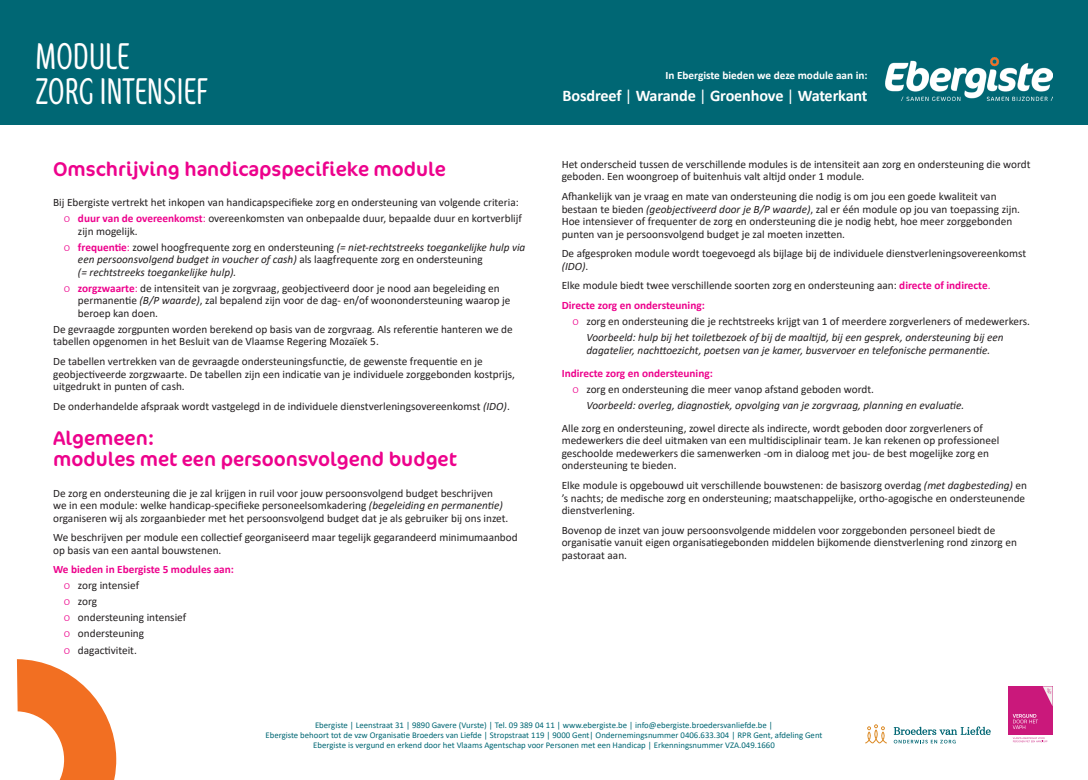
<style>
.page{position:relative;width:1088px;height:780px;background:#fff}
.page>*{position:absolute;margin:0;border:0;box-sizing:border-box;transform-origin:0 0}
.t1{font:37.5px "Cocon Pro Light Excon";color:#fff}
.t2{font:20px/21.2px "Cocon Pro";color:#ed028c}
.t3{font:700 16.25px "Calibri";letter-spacing:-.01em;color:#fff}
.t4{font:11.25px/12.5px "Calibri";color:#231f20}
.t5{font:italic 11.25px/12.5px "Calibri";color:#231f20}
.t6{font:700 11.25px "Calibri";color:#fff}
.t7{font:700 11.25px "Calibri";color:#ed028c}
.t8{font:8.75px/10px "Calibri";color:#006774;text-align:center}
.s1{font-weight:400}
.s2{font-weight:300;color:#ed028c}
.s3{font-weight:700;color:#ed028c}
.s4{color:#ed028c}
.s5{font-style:italic}
.s6{font-style:normal}
</style>
<div class="page">
<div style="left:0;top:0;width:1088px;height:124px;background:#006774"></div>
<img style="left:885px;top:58px;width:167px;height:42px">
<svg style="left:894px;top:726px;width:97px;height:17px"></svg>
<svg style="left:865px;top:724px;width:22px;height:19px"></svg>
<div style="left:1008px;top:686px;width:44px;height:49px;background:#ca187b"></div>
<svg style="left:1043px;top:686px;width:9px;height:19px"></svg>
<svg style="left:1012px;top:737px;width:36px;height:6px"></svg>
<svg style="left:1013px;top:737px;width:34px;height:5px"></svg>
<svg style="left:1013px;top:714px;width:25px;height:15px"></svg>
<svg style="left:17px;top:659px;width:99px;height:121px"></svg>
<h1 class="t1" style="left:35px;top:30px;width:95px">MODULE</h1>
<p class="t6" style="left:665px;top:67px;width:204px">In Ebergiste bieden we deze module aan in:</p>
<h1 class="t1" style="left:35px;top:66px;width:174px">ZORG INTENSIEF</h1>
<h3 class="t3" style="left:562px;top:84px;width:306px">Bosdreef <span class="s1">|</span> Warande <span class="s1">|</span> Groenhove <span class="s1">|</span> Waterkant</h3>
<h2 class="t2" style="left:53px;top:158px;width:394px">Omschrijving handicapspecifieke module</h2>
<p class="t4" style="left:53px;top:194px;width:470px;line-height:16px;text-align:right">Bij Ebergiste vertrekt het inkopen van handicapspecifieke zorg en ondersteuning van volgende criteria: <span class="s2">κ</span> <span class="s3">duur van de overeenkomst</span><span class="s4">:</span> overeenkomsten van onbepaalde duur, bepaalde duur en kortverblijf</p>
<p class="t4" style="left:64px;top:223px;width:463px;line-height:16px;text-indent:14px">zijn mogelijk.<br><span class="s2">κ</span> <span class="s3">frequentie</span><span class="s4">:</span> zowel hoogfrequente zorg en ondersteuning <span class="s5">(= niet-rechtstreeks toegankelijke hulp via</span></p>
<p class="t5" style="left:78px;top:253px;width:406px">een persoonsvolgend budget in voucher of cash) <span class="s6">als laagfrequente zorg en ondersteuning </span>(= rechtstreeks toegankelijke hulp).</p>
<p class="t4" style="left:78px;top:281px;width:434px;text-indent:-14px"><span class="s2">κ</span> <span class="s3">zorgzwaarte</span><span class="s4">:</span> de intensiteit van je zorgvraag, geobjectiveerd door je nood aan begeleiding en permanentie <span class="s5">(B/P waarde)</span>, zal bepalend zijn voor de dag- en/of woonondersteuning waarop je beroep kan doen.</p>
<p class="t4" style="left:53px;top:322px;width:461px">De gevraagde zorgpunten worden berekend op basis van de zorgvraag. Als referentie hanteren we de tabellen opgenomen in het Besluit van de Vlaamse Regering Mozaïek 5.</p>
<p class="t4" style="left:53px;top:355px;width:463px">De tabellen vertrekken van de gevraagde ondersteuningsfunctie, de gewenste frequentie en je geobjectiveerde zorgzwaarte. De tabellen zijn een indicatie van je individuele zorggebonden kostprijs, uitgedrukt in punten of cash.</p>
<p class="t4" style="left:53px;top:399px;width:458px">De onderhandelde afspraak wordt vastgelegd in de individuele dienstverleningsovereenkomst <span class="s5">(IDO)</span>.</p>
<h2 class="t2" style="left:53px;top:427px;width:405px">Algemeen:<br>modules met een persoonsvolgend budget</h2>
<p class="t4" style="left:53px;top:486px;width:457px">De zorg en ondersteuning die je zal krijgen in ruil voor jouw persoonsvolgend budget beschrijven we in een module: welke handicap-specifieke personeelsomkadering <span class="s5">(begeleiding en permanentie) </span>organiseren wij als zorgaanbieder met het persoonsvolgend budget dat je als gebruiker bij ons inzet.</p>
<p class="t4" style="left:53px;top:531px;width:466px">We beschrijven per module een collectief georganiseerd maar tegelijk gegarandeerd minimumaanbod op basis van een aantal bouwstenen.</p>
<p class="t4" style="left:64px;top:561px;width:172px;line-height:16px;text-indent:-11px"><span class="s3">We bieden in Ebergiste 5 modules aan: </span><span class="s2">κ</span> zorg intensief<br><span class="s2">κ</span> zorg<br><span class="s2">κ</span> ondersteuning intensief<br><span class="s2">κ</span> ondersteuning<br><span class="s2">κ</span> dagactiviteit.</p>
<p class="t4" style="left:562px;top:158px;width:470px">Het onderscheid tussen de verschillende modules is de intensiteit aan zorg en ondersteuning die wordt geboden. Een woongroep of buitenhuis valt altijd onder 1 module.</p>
<p class="t4" style="left:562px;top:190px;width:460px">Afhankelijk van je vraag en mate van ondersteuning die nodig is om jou een goede kwaliteit van bestaan te bieden <span class="s5">(geobjectiveerd door je B/P waarde)</span>, zal er één module op jou van toepassing zijn.<br>Hoe intensiever of frequenter de zorg en ondersteuning die je nodig hebt, hoe meer zorggebonden punten van je persoonsvolgend budget je zal moeten inzetten.</p>
<p class="t4" style="left:562px;top:247px;width:466px">De afgesproken module wordt toegevoegd als bijlage bij de individuele dienstverleningsovereenkomst <span class="s5">(IDO)</span>.</p>
<p class="t4" style="left:562px;top:275px;width:430px;line-height:19.6px">Elke module biedt twee verschillende soorten zorg en ondersteuning aan: <span class="s3">directe of indirecte</span><span class="s4">.<br></span><span class="s3">Directe zorg en ondersteuning:</span></p>
<p class="t4" style="left:586px;top:313px;width:445px;line-height:16px;text-indent:-14px"><span class="s2">κ</span> zorg en ondersteuning die je rechtstreeks krijgt van 1 of meerdere zorgverleners of medewerkers.<br><span class="s5">Voorbeeld: hulp bij het toiletbezoek of bij de maaltijd, bij een gesprek, ondersteuning bij een</span></p>
<p class="t5" style="left:586px;top:343px;width:405px">dagatelier, nachttoezicht, poetsen van je kamer, busvervoer en telefonische permanentie.</p>
<p class="t7" style="left:562px;top:365px;width:153px">Indirecte zorg en ondersteuning:</p>
<p class="t4" style="left:572px;top:382px;width:303px"><span class="s2">κ</span> zorg en ondersteuning die meer vanop afstand geboden wordt.</p>
<p class="t5" style="left:586px;top:398px;width:379px">Voorbeeld: overleg, diagnostiek, opvolging van je zorgvraag, planning en evaluatie.</p>
<p class="t4" style="left:562px;top:421px;width:439px">Alle zorg en ondersteuning, zowel directe als indirecte, wordt geboden door zorgverleners of medewerkers die deel uitmaken van een multidisciplinair team. Je kan rekenen op professioneel geschoolde medewerkers die samenwerken -om in dialoog met jou- de best mogelijke zorg en ondersteuning te bieden.</p>
<p class="t4" style="left:562px;top:478px;width:467px">Elke module is opgebouwd uit verschillende bouwstenen: de basiszorg overdag <span class="s5">(met dagbesteding)</span> en ’s nachts; de medische zorg en ondersteuning; maatschappelijke, ortho-agogische en ondersteunende dienstverlening.</p>
<p class="t4" style="left:562px;top:523px;width:457px">Bovenop de inzet van jouw persoonsvolgende middelen voor zorggebonden personeel biedt de organisatie vanuit eigen organisatiegebonden middelen bijkomende dienstverlening rond zinzorg en pastoraat aan.</p>
<p class="t8" style="left:265px;top:720px;width:558px">Ebergiste | Leenstraat 31 | 9890 Gavere (Vurste) | Tel. 09 389 04 11 | www.ebergiste.be | info@ebergiste.broedersvanliefde.be |<br>Ebergiste behoort tot de vzw Organisatie Broeders van Liefde | Stropstraat 119 | 9000 Gent| Ondernemingsnummer 0406.633.304 | RPR Gent, afdeling Gent<br>Ebergiste is vergund en erkend door het Vlaams Agentschap voor Personen met een Handicap | Erkenningsnummer VZA.049.1660</p>
</div>
